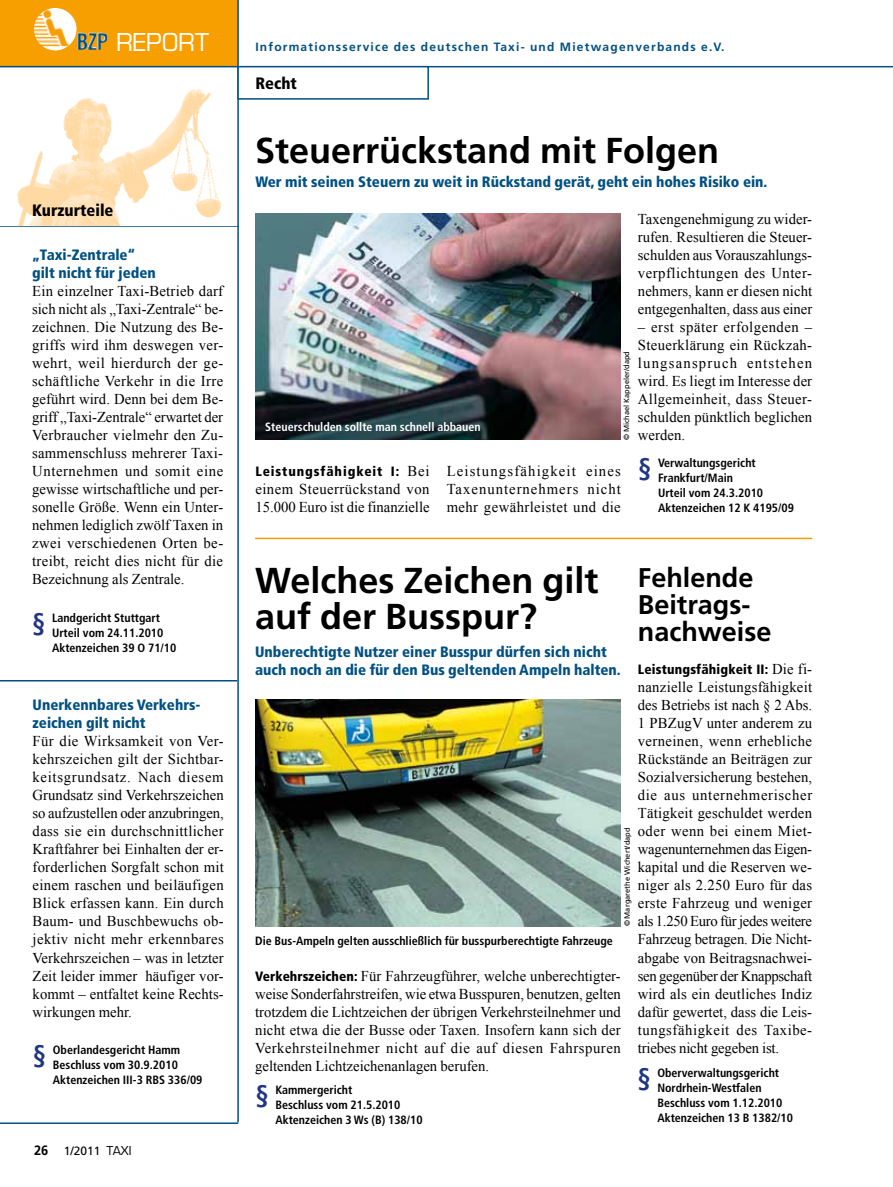
<style>
.page{position:relative;width:893px;height:1187px;background:#fff}
.page>*{position:absolute;margin:0;border:0;box-sizing:border-box;transform-origin:0 0}
.t1{font:700 36px/36px "Frutiger LT Std";color:#000}
.t2{font:700 27px/27px "Frutiger LT Std";color:#000}
.t3{font:700 condensed 27px "Frutiger LT Std";color:#213682}
.t4{font:24px "Eurostile LT Std";color:#fff}
.t5{font:900 condensed 16.5px "Frutiger LT Std";color:#000}
.t6{font:15px/18px "Times New Roman";letter-spacing:.005em;color:#000;text-align:justify}
.t7{font:900 condensed 15px/18px "Frutiger LT Std";color:#005083}
.t8{font:900 condensed 13.5px "Frutiger LT Std";letter-spacing:.065em;color:#000}
.t9{font:700 condensed 12px/15px "Frutiger LT Std";color:#000}
.t10{font:700 12px "Frutiger LT Std";letter-spacing:.1em;color:#005083}
.t11{font:700 condensed 12px "Frutiger LT Std";color:#fff}
.t12{font:12px "Frutiger LT Std";color:#000}
.t13{font:7.5px "Frutiger LT Std";color:#000}
.s1{font-weight:700;font-size:13.5px}
.s2{font-family:"Eurostile LT Std"}
.s3{font-family:"Times New Roman";font-weight:400;font-stretch:normal;font-size:15px}
.s4{font-size:13.5px;color:#000}
.s5{font-family:"Times New Roman";font-weight:400;font-stretch:normal;color:#000}
.s6{font-family:"Frutiger LT Std";font-weight:900;font-stretch:condensed;font-size:13.5px}
</style>
<div class="page">
<div style="left:0;top:0;width:237px;height:67px;background:#f79f00"></div>
<img style="left:34px;top:8px;width:73px;height:42px">
<hr style="left:0;top:66px;width:893px;height:1px;background:#005083">
<hr style="left:0;top:1122px;width:238px;height:1px;background:#005083">
<hr style="left:0;top:225px;width:239px;height:2px;background:#005083">
<img style="left:0;top:89px;width:237px;height:137px">
<hr style="left:0;top:680px;width:237px;height:1px;background:#005083">
<hr style="left:237px;top:0;width:2px;height:1122px;background:#005083">
<div style="left:237px;top:66px;width:192px;height:34px;background:#fff;border:2px solid #005083"></div>
<img style="left:255px;top:214px;width:365px;height:225px">
<hr style="left:255px;top:537px;width:557px;height:2px;background:#f79f00">
<img style="left:255px;top:699px;width:366px;height:227px">
<h3 class="t4" style="left:116px;top:28px;width:33px">REPO</h3>
<h3 class="t4" style="left:178px;top:28px;width:32px">RT</h3>
<p class="t10" style="left:255px;top:40px;width:471px">Informationsservice des deutschen Taxi- und Mietwagenverbands e.V.</p>
<p class="t5" style="left:255px;top:74px;width:43px">Recht</p>
<h1 class="t1" style="left:255px;top:133px;width:466px">Steuerrückstand mit Folgen</h1>
<p class="t5" style="left:32px;top:200px;width:83px">Kurzurteile</p>
<p class="t7" style="left:32px;top:246px;width:125px">„Taxi-Zentrale“ gilt nicht für jeden</p>
<p class="t6" style="left:32px;top:282px;width:193px">Ein einzelner Taxi-Betrieb darf sich nicht als „Taxi-Zentrale“ be&shy;zeichnen. Die Nutzung des Be&shy;griffs wird ihm deswegen ver&shy;wehrt, weil hierdurch der ge&shy;schäftliche Verkehr in die Irre geführt wird. Denn bei dem Be&shy;griff „Taxi-Zentrale“ erwartet der Verbraucher vielmehr den Zu&shy;sammenschluss mehrerer Taxi-Unternehmen und somit eine gewisse wirtschaftliche und per&shy;sonelle Größe. Wenn ein Unter&shy;nehmen lediglich zwölf Taxen in zwei verschiedenen Orten be&shy;treibt, reicht dies nicht für die Bezeichnung als Zentrale.</p>
<p class="t9" style="left:52px;top:610px;width:126px">Landgericht Stuttgart<br>Urteil vom 24.11.2010<br>Aktenzeichen 39 O 71/10</p>
<h2 class="t3" style="left:32px;top:606px;width:16px">§</h2>
<p class="t7" style="left:33px;top:696px;width:168px">Unerkennbares Verkehrs&shy;zeichen gilt nicht</p>
<p class="t6" style="left:33px;top:732px;width:193px">Für die Wirksamkeit von Ver&shy;kehrszeichen gilt der Sichtbar&shy;keitsgrundsatz. Nach diesem Grundsatz sind Verkehrszeichen so aufzustellen oder anzubringen, dass sie ein durchschnittlicher Kraftfahrer bei Einhalten der er&shy;forderlichen Sorgfalt schon mit einem raschen und beiläufigen Blick erfassen kann. Ein durch Baum- und Buschbewuchs ob&shy;jektiv nicht mehr erkennbares Verkehrszeichen – was in letzter Zeit leider immer häufiger vor&shy;kommt – entfaltet keine Rechts&shy;wirkungen mehr.</p>
<p class="t9" style="left:53px;top:1042px;width:151px">Oberlandesgericht Hamm<br>Beschluss vom 30.9.2010<br>Aktenzeichen III-3 RBS 336/09</p>
<h2 class="t3" style="left:33px;top:1038px;width:16px">§</h2>
<p class="t12" style="left:34px;top:1143px;width:99px"><span class="s1">26</span> 1/2011 <span class="s2">TAXI</span></p>
<p class="t7" style="left:255px;top:172px;width:514px">Wer mit seinen Steuern zu weit in Rückstand gerät, geht ein hohes Risiko ein.</p>
<p class="t6" style="left:638px;top:210px;width:176px">Taxengenehmigung zu wider&shy;rufen. Resultieren die Steuer&shy;schulden aus Vorauszahlungs&shy;verpflichtungen des Unter&shy;nehmers, kann er diesen nicht entgegenhalten, dass aus einer</p>
<p class="t6" style="left:638px;top:318px;width:176px">– erst später erfolgenden – Steuerklärung ein Rückzah&shy;lungsanspruch entstehen wird. Es liegt im Interesse der Allgemeinheit, dass Steuer&shy;schulden pünktlich beglichen werden.</p>
<p class="t9" style="left:658px;top:455px;width:137px">Verwaltungsgericht<br>Frankfurt/Main<br>Urteil vom 24.3.2010<br>Aktenzeichen 12 K 4195/09</p>
<p class="t13" style="left:622px;top:440px;width:90px;rotate:-90deg">© Michael Kappeler/dapd</p>
<p class="t11" style="left:265px;top:419px;width:217px">Steuerschulden sollte man schnell abbauen</p>
<h2 class="t3" style="left:638px;top:452px;width:16px">§</h2>
<p class="t8" style="left:255px;top:463px;width:176px">Leistungsfähigkeit I: <span class="s3">Bei</span></p>
<p class="t6" style="left:255px;top:480px;width:176px">einem Steuerrückstand von<br>15.000 Euro ist die finanzielle</p>
<p class="t6" style="left:447px;top:462px;width:176px">Leistungsfähigkeit eines Taxenunternehmers nicht mehr gewährleistet und die</p>
<h1 class="t1" style="left:255px;top:563px;width:345px">Welches Zeichen gilt auf der Busspur?</h1>
<h2 class="t2" style="left:638px;top:563px;width:135px">Fehlende<br>Beitrags&shy;nachweise</h2>
<p class="t7" style="left:255px;top:642px;width:559px">Unberechtigte Nutzer einer Busspur dürfen sich nicht<br>auch noch an die für den Bus geltenden Ampeln halten. <span class="s4">Leistungsfähigkeit II:</span> <span class="s5">Die fi-</span></p>
<p class="t6" style="left:638px;top:678px;width:176px">nanzielle Leistungsfähigkeit des Betriebs ist nach § 2 Abs.<br>1 PBZugV unter anderem zu verneinen, wenn erhebliche Rückstände an Beiträgen zur Sozialversicherung bestehen, die aus unternehmerischer Tätigkeit geschuldet werden oder wenn bei einem Miet&shy;wagenunternehmen das Eigen&shy;kapital und die Reserven we&shy;niger als 2.250 Euro für das erste Fahrzeug und weniger als 1.250 Euro für jedes weitere Fahrzeug betragen. Die Nicht&shy;abgabe von Beitragsnachwei&shy;sen gegenüber der Knappschaft wird als ein deutliches Indiz dafür gewertet, dass die Leis&shy;tungsfähigkeit des Taxibe&shy;triebes nicht gegeben ist.</p>
<p class="t9" style="left:657px;top:1064px;width:137px">Oberverwaltungsgericht<br>Nordrhein-Westfalen<br>Beschluss vom 1.12.2010<br>Aktenzeichen 13 B 1382/10</p>
<p class="t13" style="left:623px;top:926px;width:100px;rotate:-90deg">© Margarethe Wichert/dapd</p>
<p class="t9" style="left:255px;top:933px;width:359px">Die Bus-Ampeln gelten ausschließlich für busspurberechtigte Fahrzeuge</p>
<p class="t6" style="left:255px;top:966px;width:367px"><span class="s6">Verkehrszeichen:</span> Für Fahrzeugführer, welche unberechtigter&shy;weise Sonderfahrstreifen, wie etwa Busspuren, benutzen, gelten trotzdem die Lichtzeichen der übrigen Verkehrsteilnehmer und nicht etwa die der Busse oder Taxen. Insofern kann sich der Verkehrsteilnehmer nicht auf die auf diesen Fahrspuren geltenden Lichtzeichenanlagen berufen.</p>
<p class="t9" style="left:275px;top:1082px;width:149px">Kammergericht<br>Beschluss vom 21.5.2010<br>Aktenzeichen 3 Ws (B) 138/10</p>
<h2 class="t3" style="left:637px;top:1061px;width:16px">§</h2>
<h2 class="t3" style="left:255px;top:1078px;width:16px">§</h2>
</div>
